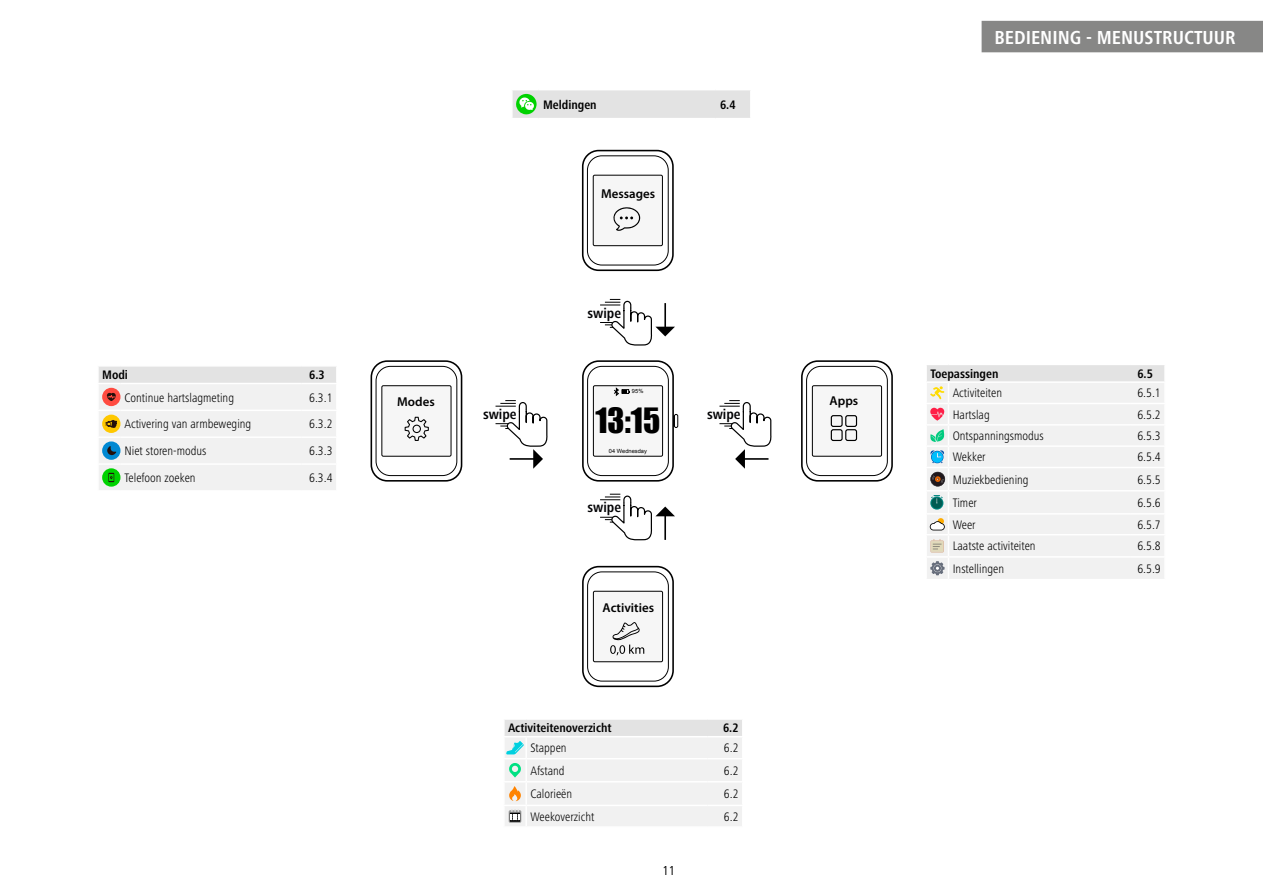
<style>
.page{position:relative;width:1263px;height:893px;background:#fff}
.page>*{position:absolute;margin:0;border:0;box-sizing:border-box;transform-origin:0 0}
.t1{font:32.1px "Impact";color:#000}
.t2{font:700 condensed 19.5px "Frutiger Next LTW1 G";color:#fff}
.t3{font:700 condensed 14.55px "Frutiger Next LTW1 G";color:#030305}
.t4{font:condensed 13.5px "Frutiger Next LTW1 G";color:#000}
.t5{font:600 12.9px "Myriad Pro";color:#000}
.t6{font:300 condensed 12.75px "Frutiger Next LTW1 G";color:#000}
.t7{font:700 condensed 12.75px "Frutiger Next LTW1 G";color:#000}
.t8{font:5.7px "Arial";color:#000}
</style>
<div class="page">
<div style="left:981px;top:21px;width:282px;height:31px;background:#878786"></div>
<svg style="left:600px;top:494px;width:75px;height:47px"></svg>
<svg style="left:719px;top:400px;width:53px;height:69px"></svg>
<svg style="left:583px;top:151px;width:90px;height:119px"></svg>
<div style="left:582px;top:150px;width:92px;height:121px;border:2px solid #000;border-radius:16px"></div>
<div style="left:587px;top:156px;width:81px;height:109px;background:#fff;border-radius:14px"></div>
<div style="left:587px;top:155px;width:82px;height:110px;border:1px solid #000;border-radius:14px"></div>
<div style="left:593px;top:175px;width:69px;height:71px;background:#f6f6f6"></div>
<div style="left:593px;top:175px;width:70px;height:71px;border:1px solid #000"></div>
<svg style="left:613px;top:207px;width:27px;height:24px"></svg>
<svg style="left:583px;top:361px;width:90px;height:120px"></svg>
<div style="left:582px;top:360px;width:92px;height:122px;border:2px solid #000;border-radius:16px"></div>
<div style="left:588px;top:366px;width:80px;height:110px;background:#fff;border-radius:14px"></div>
<div style="left:587px;top:366px;width:82px;height:110px;border:1px solid #000;border-radius:14px"></div>
<div style="left:593px;top:386px;width:70px;height:70px;background:#f6f6f6"></div>
<div style="left:593px;top:386px;width:70px;height:70px;border:1px solid #000"></div>
<div style="left:674px;top:414px;width:4px;height:14px;border:1px solid #000;border-radius:2px"></div>
<svg style="left:614px;top:388px;width:16px;height:8px"></svg>
<svg style="left:802px;top:361px;width:90px;height:120px"></svg>
<div style="left:801px;top:360px;width:92px;height:122px;border:2px solid #000;border-radius:16px"></div>
<div style="left:806px;top:366px;width:81px;height:110px;background:#fff;border-radius:14px"></div>
<div style="left:806px;top:366px;width:82px;height:110px;border:1px solid #000;border-radius:14px"></div>
<div style="left:812px;top:386px;width:69px;height:70px;background:#f6f6f6"></div>
<div style="left:812px;top:386px;width:70px;height:70px;border:1px solid #000"></div>
<svg style="left:830px;top:415px;width:28px;height:27px"></svg>
<svg style="left:495px;top:400px;width:53px;height:69px"></svg>
<svg style="left:371px;top:361px;width:91px;height:120px"></svg>
<div style="left:370px;top:360px;width:92px;height:122px;border:2px solid #000;border-radius:16px"></div>
<div style="left:376px;top:366px;width:81px;height:110px;background:#fff;border-radius:14px"></div>
<div style="left:376px;top:366px;width:81px;height:110px;border:1px solid #000;border-radius:14px"></div>
<div style="left:382px;top:386px;width:69px;height:70px;background:#f6f6f6"></div>
<div style="left:382px;top:386px;width:69px;height:70px;border:1px solid #000"></div>
<svg style="left:405px;top:417px;width:24px;height:24px"></svg>
<svg style="left:600px;top:299px;width:75px;height:47px"></svg>
<svg style="left:583px;top:567px;width:90px;height:119px"></svg>
<div style="left:582px;top:566px;width:92px;height:121px;border:2px solid #000;border-radius:16px"></div>
<div style="left:588px;top:572px;width:80px;height:109px;background:#fff;border-radius:14px"></div>
<div style="left:587px;top:571px;width:82px;height:110px;border:1px solid #000;border-radius:14px"></div>
<div style="left:593px;top:591px;width:70px;height:71px;background:#f6f6f6"></div>
<div style="left:593px;top:591px;width:70px;height:71px;border:1px solid #000"></div>
<svg style="left:610px;top:622px;width:34px;height:33px"></svg>
<svg style="left:98px;top:366px;width:238px;height:124px"></svg>
<svg style="left:927px;top:365px;width:238px;height:214px"></svg>
<svg style="left:512px;top:90px;width:238px;height:28px;background:#dce3dc"></svg>
<svg style="left:504px;top:720px;width:238px;height:106px"></svg>
<p class="t7" style="left:102px;top:368px;width:27px">Modi</p>
<p class="t7" style="left:309px;top:368px;width:17px">6.3</p>
<p class="t6" style="left:125px;top:390px;width:111px">Continue hartslagmeting</p>
<p class="t6" style="left:309px;top:390px;width:25px">6.3.1</p>
<p class="t6" style="left:125px;top:417px;width:128px">Activering van armbeweging</p>
<p class="t6" style="left:309px;top:417px;width:25px">6.3.2</p>
<p class="t6" style="left:125px;top:444px;width:83px">Niet storen-modus</p>
<p class="t6" style="left:309px;top:444px;width:25px">6.3.3</p>
<p class="t6" style="left:125px;top:471px;width:73px">Telefoon zoeken</p>
<p class="t6" style="left:309px;top:471px;width:25px">6.3.4</p>
<p class="t5" style="left:397px;top:394px;width:39px">Modes</p>
<p class="t7" style="left:543px;top:97px;width:55px">Meldingen</p>
<p class="t7" style="left:720px;top:97px;width:17px">6.4</p>
<p class="t5" style="left:601px;top:185px;width:56px">Messages</p>
<p class="t3" style="left:483px;top:405px;width:35px">swipe</p>
<p class="t3" style="left:588px;top:304px;width:35px">swipe</p>
<p class="t8" style="left:632px;top:388px;width:13px">95%</p>
<h1 class="t1" style="left:595px;top:395px;width:67px">13:15</h1>
<p class="t8" style="left:609px;top:447px;width:40px">04 Wednesday</p>
<p class="t3" style="left:588px;top:499px;width:35px">swipe</p>
<p class="t5" style="left:602px;top:600px;width:53px">Activities</p>
<p class="t3" style="left:707px;top:405px;width:35px">swipe</p>
<p class="t7" style="left:508px;top:721px;width:105px">Activiteitenoverzicht</p>
<p class="t7" style="left:723px;top:721px;width:17px">6.2</p>
<p class="t6" style="left:530px;top:741px;width:38px">Stappen</p>
<p class="t6" style="left:724px;top:741px;width:16px">6.2</p>
<p class="t6" style="left:530px;top:763px;width:36px">Afstand</p>
<p class="t6" style="left:724px;top:763px;width:16px">6.2</p>
<p class="t6" style="left:530px;top:787px;width:43px">Calorieën</p>
<p class="t6" style="left:724px;top:787px;width:16px">6.2</p>
<p class="t6" style="left:530px;top:809px;width:65px">Weekoverzicht</p>
<p class="t6" style="left:724px;top:809px;width:16px">6.2</p>
<p class="t4" style="left:662px;top:863px;width:14px">11</p>
<h2 class="t2" style="left:994px;top:27px;width:20px">Bedie</h2>
<h2 class="t2" style="left:1040px;top:27px;width:105px">ning - Menustructuur</h2>
<p class="t5" style="left:830px;top:392px;width:30px">Apps</p>
<p class="t7" style="left:930px;top:366px;width:70px">Toepassingen</p>
<p class="t7" style="left:1137px;top:366px;width:17px">6.5</p>
<p class="t6" style="left:953px;top:386px;width:51px">Activiteiten</p>
<p class="t6" style="left:1137px;top:386px;width:25px">6.5.1</p>
<p class="t6" style="left:953px;top:407px;width:39px">Hartslag</p>
<p class="t6" style="left:1137px;top:407px;width:25px">6.5.2</p>
<p class="t6" style="left:953px;top:429px;width:93px">Ontspanningsmodus</p>
<p class="t6" style="left:1137px;top:429px;width:25px">6.5.3</p>
<p class="t6" style="left:953px;top:450px;width:34px">Wekker</p>
<p class="t6" style="left:1137px;top:450px;width:25px">6.5.4</p>
<p class="t6" style="left:953px;top:472px;width:77px">Muziekbediening</p>
<p class="t6" style="left:1137px;top:472px;width:25px">6.5.5</p>
<p class="t6" style="left:953px;top:495px;width:26px">Timer</p>
<p class="t6" style="left:1137px;top:495px;width:25px">6.5.6</p>
<p class="t6" style="left:953px;top:517px;width:24px">Weer</p>
<p class="t6" style="left:1137px;top:517px;width:25px">6.5.7</p>
<p class="t6" style="left:953px;top:539px;width:84px">Laatste activiteiten</p>
<p class="t6" style="left:1137px;top:539px;width:25px">6.5.8</p>
<p class="t6" style="left:953px;top:561px;width:53px">Instellingen</p>
<p class="t6" style="left:1137px;top:561px;width:25px">6.5.9</p>
</div>
